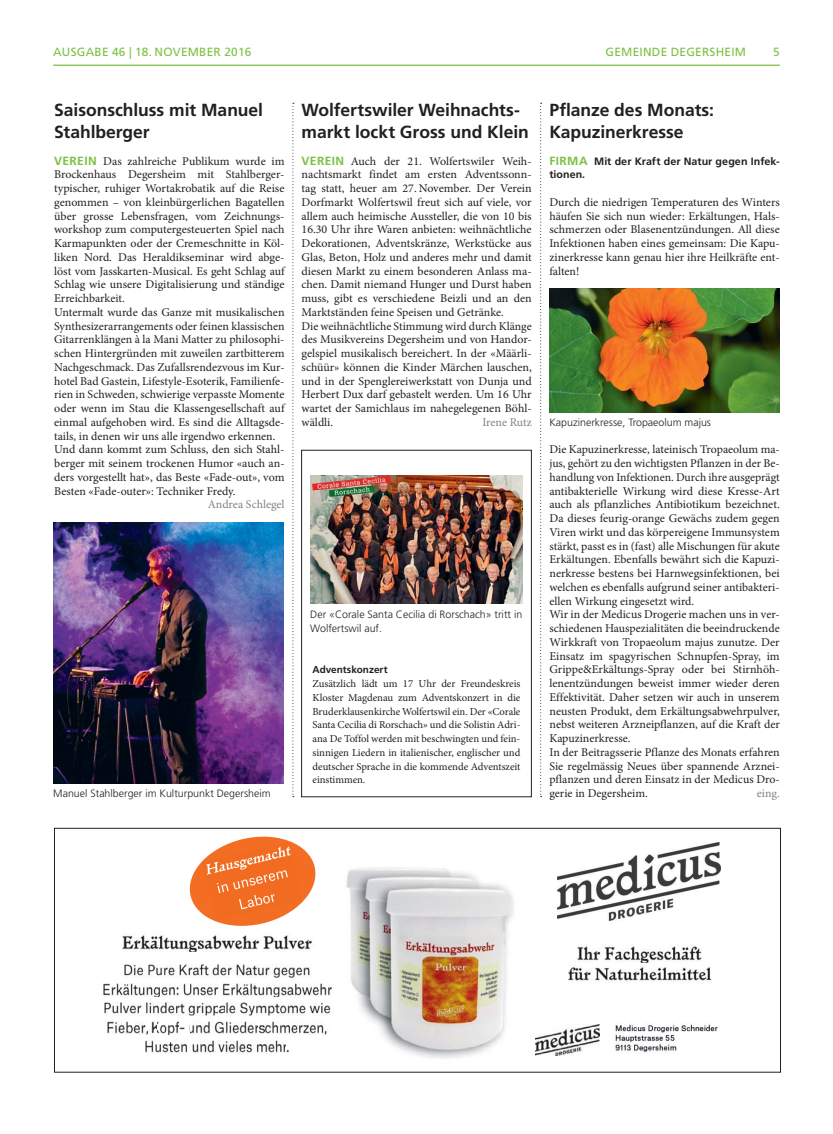
<style>
.page{position:relative;width:833px;height:1134px;background:#fff}
.page>*{position:absolute;margin:0;border:0;box-sizing:border-box;transform-origin:0 0}
.t1{font:700 17.5px/21.2px "Frutiger LT Std";letter-spacing:-.005em;color:#231f20}
.t2{font:11.88px/13.8px "Minion Pro";color:#231f20}
.t3{font:11.88px "Frutiger LT Std";letter-spacing:.02em;color:#7bc142}
.t4{font:11.88px "Minion Pro";color:#808285}
.t5{font:10.62px/13.8px "Minion Pro";letter-spacing:-.005em;color:#231f20;text-align:justify}
.t6{font:300 10.62px/13.8px "Frutiger LT Std";color:#231f20}
.t7{font:700 10.62px/13.8px "Frutiger LT Std";letter-spacing:.005em;color:#231f20}
.t8{font:700 10px "Frutiger LT Std";letter-spacing:-.005em;color:#231f20}
.s1{font-family:"Frutiger LT Std";font-weight:700;color:#7bc142}
.s2{font-size:11.88px;color:#7bc142}
</style>
<div class="page">
<svg style="left:292px;top:103px;width:2px;height:694px"></svg>
<svg style="left:540px;top:103px;width:1px;height:694px"></svg>
<div style="left:301px;top:450px;width:230px;height:347px;border:1px solid #231f20"></div>
<hr style="left:53px;top:65px;width:727px;height:1px;background:#7bc142">
<img style="left:53px;top:522px;width:231px;height:261px">
<img style="left:310px;top:476px;width:213px;height:128px">
<img style="left:549px;top:288px;width:230px;height:124px">
<img style="left:577px;top:946px;width:125px;height:17px">
<img style="left:568px;top:967px;width:144px;height:14px">
<img style="left:557px;top:842px;width:163px;height:79px">
<img style="left:615px;top:1024px;width:103px;height:28px">
<img style="left:346px;top:867px;width:191px;height:192px">
<img style="left:535px;top:1024px;width:64px;height:31px">
<img style="left:123px;top:935px;width:189px;height:17px">
<img style="left:124px;top:964px;width:186px;height:14px">
<img style="left:103px;top:983px;width:229px;height:14px">
<img style="left:104px;top:1002px;width:115px;height:14px">
<img style="left:225px;top:1002px;width:106px;height:14px">
<img style="left:219px;top:1005px;width:6px;height:9px">
<img style="left:107px;top:1021px;width:42px;height:14px">
<img style="left:157px;top:1021px;width:22px;height:14px">
<img style="left:151px;top:1021px;width:6px;height:13px">
<img style="left:179px;top:1021px;width:79px;height:13px">
<svg style="left:188px;top:1021px;width:2px;height:13px"></svg>
<img style="left:265px;top:1021px;width:62px;height:14px">
<img style="left:258px;top:1025px;width:7px;height:9px">
<img style="left:145px;top:1040px;width:141px;height:14px">
<svg style="left:189px;top:836px;width:127px;height:90px"></svg>
<div style="left:54px;top:828px;width:727px;height:244px;border:1px solid #231f20"></div>
<p class="t3" style="left:53px;top:46px;width:200px">AUSGABE 46 | 18. NOVEMBER 2016</p>
<p class="t3" style="left:605px;top:46px;width:142px">GEMEINDE DEGERSHEIM</p>
<p class="t3" style="left:773px;top:46px;width:8px">5</p>
<h1 class="t1" style="left:54px;top:101px;width:210px">Saisonschluss mit Manuel<br>Stahlberger</h1>
<p class="t2" style="left:54px;top:155px;width:232px"><span class="s1">VEREIN</span> Das zahlreiche Publikum wurde im Brockenhaus Degersheim mit Stahlberger&shy;typischer, ruhiger Wortakrobatik auf die Reise genommen – von kleinbürgerlichen Bagatellen über grosse Lebensfragen, vom Zeichnungs&shy;workshop zum computergesteuerten Spiel nach Karmapunkten oder der Cremeschnitte in Köl&shy;liken Nord. Das Heraldikseminar wird abge&shy;löst vom Jasskarten-Musical. Es geht Schlag auf Schlag wie unsere Digitalisierung und ständige Erreichbarkeit.<br>Untermalt wurde das Ganze mit musikalischen Synthesizerarrangements oder feinen klassischen Gitarrenklängen à la Mani Matter zu philosophi&shy;schen Hintergründen mit zuweilen zartbitterem Nachgeschmack. Das Zufallsrendezvous im Kur&shy;hotel Bad Gastein, Lifestyle-Esoterik, Familienfe&shy;rien in Schweden, schwierige verpasste Momente oder wenn im Stau die Klassengesellschaft auf einmal aufgehoben wird. Es sind die Alltagsde&shy;tails, in denen wir uns alle irgendwo erkennen.<br>Und dann kommt zum Schluss, den sich Stahl&shy;berger mit seinem trockenen Humor «auch an&shy;ders vorgestellt hat», das Beste «Fade-out», vom Besten «Fade-outer»: Techniker Fredy.</p>
<p class="t4" style="left:208px;top:500px;width:78px">Andrea Schlegel</p>
<h1 class="t1" style="left:301px;top:101px;width:229px">Wolfertswiler Weihnachts&shy;markt lockt Gross und Klein</h1>
<p class="t2" style="left:301px;top:155px;width:232px"><span class="s1">VEREIN</span> Auch der 21. Wolfertswiler Weih&shy;nachtsmarkt findet am ersten Adventssonn&shy;tag statt, heuer am 27. November. Der Verein Dorfmarkt Wolfertswil freut sich auf viele, vor allem auch heimische Aussteller, die von 10 bis 16.30 Uhr ihre Waren anbieten: weihnächtliche Dekorationen, Adventskränze, Werkstücke aus Glas, Beton, Holz und anderes mehr und damit diesen Markt zu einem besonderen Anlass ma&shy;chen. Damit niemand Hunger und Durst haben muss, gibt es verschiedene Beizli und an den Marktständen feine Speisen und Getränke.<br>Die weihnächtliche Stimmung wird durch Klänge des Musikvereins Degersheim und von Handor&shy;gelspiel musikalisch bereichert. In der «Määrli&shy;schüür» können die Kinder Märchen lauschen, und in der Spenglereiwerkstatt von Dunja und Herbert Dux darf gebastelt werden. Um 16 Uhr wartet der Samichlaus im nahegelegenen Böhl&shy;wäldli.</p>
<p class="t4" style="left:482px;top:417px;width:51px">Irene Rutz</p>
<p class="t6" style="left:53px;top:787px;width:219px">Manuel Stahlberger im Kulturpunkt Degersheim</p>
<p class="t6" style="left:310px;top:608px;width:213px">Der «Corale Santa Cecilia di Rorschach» tritt in<br>Wolfertswil auf.</p>
<p class="t8" style="left:312px;top:665px;width:77px">Adventskonzert</p>
<p class="t5" style="left:312px;top:678px;width:209px">Zusätzlich lädt um 17 Uhr der Freundeskreis Kloster Magdenau zum Adventskonzert in die Bruderklausenkirche Wolfertswil ein. Der «Corale Santa Cecilia di Rorschach» und die Solistin Adri&shy;ana De Toffol werden mit beschwingten und fein&shy;sinnigen Liedern in italienischer, englischer und deutscher Sprache in die kommende Adventszeit einstimmen.</p>
<h1 class="t1" style="left:549px;top:101px;width:166px">Pflanze des Monats:<br>Kapuzinerkresse</h1>
<p class="t7" style="left:549px;top:154px;width:232px"><span class="s2">FIRMA</span> Mit der Kraft der Natur gegen Infek&shy;tionen.</p>
<p class="t2" style="left:549px;top:196px;width:232px;text-align:justify">Durch die niedrigen Temperaturen des Winters häufen Sie sich nun wieder: Erkältungen, Hals&shy;schmerzen oder Blasenentzündungen. All diese Infektionen haben eines gemeinsam: Die Kapu&shy;zinerkresse kann genau hier ihre Heilkräfte ent&shy;falten!</p>
<p class="t6" style="left:549px;top:416px;width:163px">Kapuzinerkresse, Tropaeolum majus</p>
<p class="t2" style="left:549px;top:444px;width:232px">Die Kapuzinerkresse, lateinisch Tropaeolum ma&shy;jus, gehört zu den wichtigsten Pflanzen in der Be&shy;handlung von Infektionen. Durch ihre ausgeprägt antibakterielle Wirkung wird diese Kresse-Art auch als pflanzliches Antibiotikum bezeichnet.<br>Da dieses feurig-orange Gewächs zudem gegen Viren wirkt und das körpereigene Immunsystem stärkt, passt es in (fast) alle Mischungen für akute Erkältungen. Ebenfalls bewährt sich die Kapuzi&shy;nerkresse bestens bei Harnwegsinfektionen, bei welchen es ebenfalls aufgrund seiner antibakteri&shy;ellen Wirkung eingesetzt wird.<br>Wir in der Medicus Drogerie machen uns in ver&shy;schiedenen Hauspezialitäten die beeindruckende Wirkkraft von Tropaeolum majus zunutze. Der Einsatz im spagyrischen Schnupfen-Spray, im Grippe&amp;Erkältungs-Spray oder bei Stirnhöh&shy;lenentzündungen beweist immer wieder deren Effektivität. Daher setzen wir auch in unserem neusten Produkt, dem Erkältungsabwehrpulver, nebst weiteren Arzneipflanzen, auf die Kraft der Kapuzinerkresse.<br>In der Beitragsserie Pflanze des Monats erfahren Sie regelmässig Neues über spannende Arznei&shy;pflanzen und deren Einsatz in der Medicus Dro&shy;gerie in Degersheim.</p>
<p class="t4" style="left:757px;top:789px;width:24px">eing.</p>
</div>
